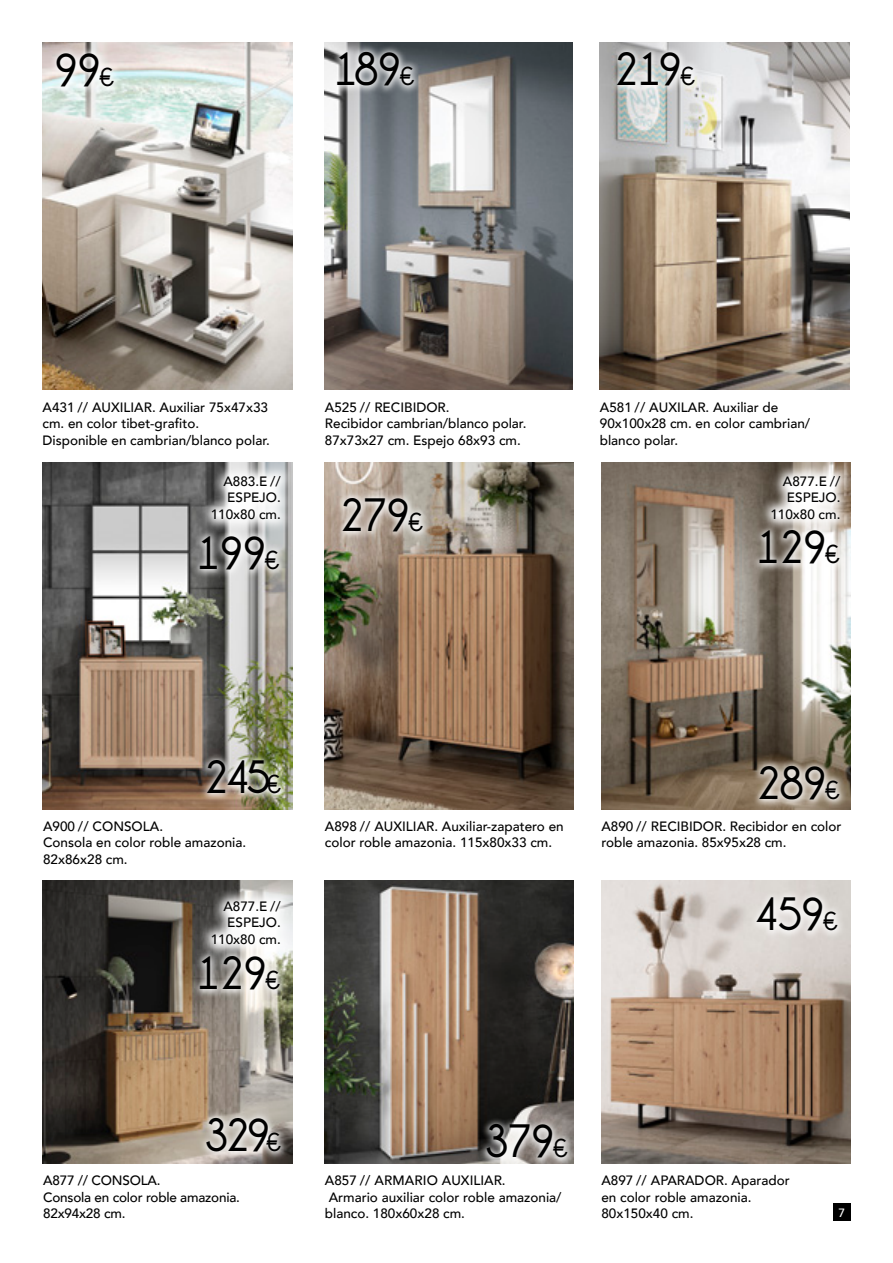
<style>
.page{position:relative;width:893px;height:1263px;background:#fff}
.page>*{position:absolute;margin:0;border:0;box-sizing:border-box;transform-origin:0 0}
.t1{font:700 47.1px "Champagne&Limousines";letter-spacing:-.05em;color:#000}
.t2{font:500 13.5px/16.5px "Avenir";color:#000}
.t3{font:500 12px "Avenir";color:#fff}
.s1{font-size:26.55px}
</style>
<div class="page">
<img style="left:43px;top:880px;width:249px;height:283px">
<img style="left:43px;top:462px;width:249px;height:347px">
<img style="left:325px;top:880px;width:248px;height:281px">
<div style="left:833px;top:1203px;width:18px;height:17px;background:#000"></div>
<img style="left:601px;top:880px;width:250px;height:283px">
<img style="left:324px;top:462px;width:249px;height:345px">
<div style="left:30px;top:807px;width:229px;height:70px;background:#fff"></div>
<div style="left:588px;top:1161px;width:214px;height:71px;background:#fff"></div>
<img style="left:324px;top:43px;width:249px;height:347px">
<div style="left:30px;top:1161px;width:222px;height:71px;background:#fff"></div>
<img style="left:600px;top:43px;width:250px;height:347px">
<img style="left:601px;top:462px;width:250px;height:347px">
<svg style="left:758px;top:462px;width:93px;height:70px"></svg>
<svg style="left:198px;top:462px;width:95px;height:70px"></svg>
<svg style="left:198px;top:887px;width:95px;height:70px"></svg>
<img style="left:199px;top:752px;width:90px;height:50px">
<svg style="left:199px;top:1110px;width:90px;height:50px;background:#c3bdb6"></svg>
<svg style="left:329px;top:44px;width:93px;height:51px;background:#a7aaad"></svg>
<svg style="left:751px;top:757px;width:97px;height:51px;background:#ada192"></svg>
<svg style="left:749px;top:889px;width:97px;height:50px"></svg>
<svg style="left:751px;top:522px;width:97px;height:51px"></svg>
<svg style="left:192px;top:528px;width:96px;height:50px;background:#b5b5b4"></svg>
<svg style="left:192px;top:947px;width:96px;height:51px"></svg>
<svg style="left:609px;top:44px;width:95px;height:51px;background:#d0d2d2"></svg>
<svg style="left:335px;top:489px;width:96px;height:51px;background:#c7bdb4"></svg>
<svg style="left:479px;top:1116px;width:95px;height:48px;background:#a6a3a0"></svg>
<img style="left:43px;top:43px;width:249px;height:347px">
<svg style="left:48px;top:45px;width:74px;height:51px"></svg>
<p class="t1" style="left:54px;top:44px;width:62px">99<span class="s1">€</span></p>
<p class="t1" style="left:333px;top:43px;width:82px">189<span class="s1">€</span></p>
<p class="t1" style="left:613px;top:43px;width:83px">219<span class="s1">€</span></p>
<p class="t2" style="left:43px;top:398px;width:227px">A431 // AUXILIAR. Auxiliar 75x47x33 cm. en color tibet-grafito.</p>
<p class="t2" style="left:43px;top:431px;width:229px">Disponible en cambrian/blanco polar.</p>
<p class="t2" style="left:600px;top:398px;width:212px">A581 // AUXILAR. Auxiliar de<br>90x100x28 cm. en color cambrian/ blanco polar.</p>
<p class="t2" style="left:783px;top:472px;width:59px">A877.E //</p>
<p class="t2" style="left:787px;top:488px;width:55px">ESPEJO.</p>
<p class="t2" style="left:770px;top:505px;width:72px">110x80 cm.</p>
<p class="t2" style="left:325px;top:398px;width:126px">A525 // RECIBIDOR.</p>
<p class="t2" style="left:325px;top:414px;width:203px">Recibidor cambrian/blanco polar.<br>87x73x27 cm. Espejo 68x93 cm.</p>
<p class="t2" style="left:223px;top:472px;width:59px">A883.E //</p>
<p class="t2" style="left:227px;top:488px;width:55px">ESPEJO.</p>
<p class="t2" style="left:211px;top:505px;width:72px">110x80 cm.</p>
<p class="t1" style="left:339px;top:488px;width:86px">279<span class="s1">€</span></p>
<p class="t1" style="left:196px;top:526px;width:85px">199<span class="s1">€</span></p>
<p class="t1" style="left:755px;top:521px;width:86px">129<span class="s1">€</span></p>
<p class="t1" style="left:203px;top:751px;width:79px">245<span class="s1">€</span></p>
<p class="t1" style="left:755px;top:756px;width:85px">289<span class="s1">€</span></p>
<p class="t2" style="left:43px;top:817px;width:121px">A900 // CONSOLA.</p>
<p class="t2" style="left:43px;top:833px;width:205px">Consola en color roble amazonia.<br>82x86x28 cm.</p>
<p class="t2" style="left:325px;top:817px;width:240px">A898 // AUXILIAR. Auxiliar-zapatero en</p>
<p class="t2" style="left:325px;top:833px;width:229px">color roble amazonia. 115x80x33 cm.</p>
<p class="t2" style="left:601px;top:817px;width:242px">A890 // RECIBIDOR. Recibidor en color roble amazonia. 85x95x28 cm.</p>
<p class="t2" style="left:223px;top:897px;width:59px">A877.E //</p>
<p class="t2" style="left:227px;top:914px;width:55px">ESPEJO.</p>
<p class="t2" style="left:211px;top:930px;width:72px">110x80 cm.</p>
<p class="t1" style="left:753px;top:888px;width:86px">459<span class="s1">€</span></p>
<p class="t1" style="left:196px;top:946px;width:86px">129<span class="s1">€</span></p>
<p class="t1" style="left:204px;top:1109px;width:79px">329<span class="s1">€</span></p>
<p class="t2" style="left:43px;top:1172px;width:119px">A877 // CONSOLA.</p>
<p class="t2" style="left:43px;top:1188px;width:198px">Consola en color roble amazonia.</p>
<p class="t2" style="left:43px;top:1205px;width:84px">82x94x28 cm.</p>
<p class="t1" style="left:484px;top:1115px;width:85px">379<span class="s1">€</span></p>
<p class="t2" style="left:325px;top:1172px;width:182px">A857 // ARMARIO AUXILIAR.</p>
<p class="t2" style="left:325px;top:1188px;width:238px">Armario auxiliar color roble amazonia/ blanco. 180x60x28 cm.</p>
<p class="t2" style="left:601px;top:1172px;width:190px">A897 // APARADOR. Aparador</p>
<p class="t2" style="left:601px;top:1188px;width:152px">en color roble amazonia.</p>
<p class="t2" style="left:601px;top:1205px;width:94px">80x150x40 cm.</p>
<p class="t3" style="left:838px;top:1202px;width:8px">7</p>
</div>
